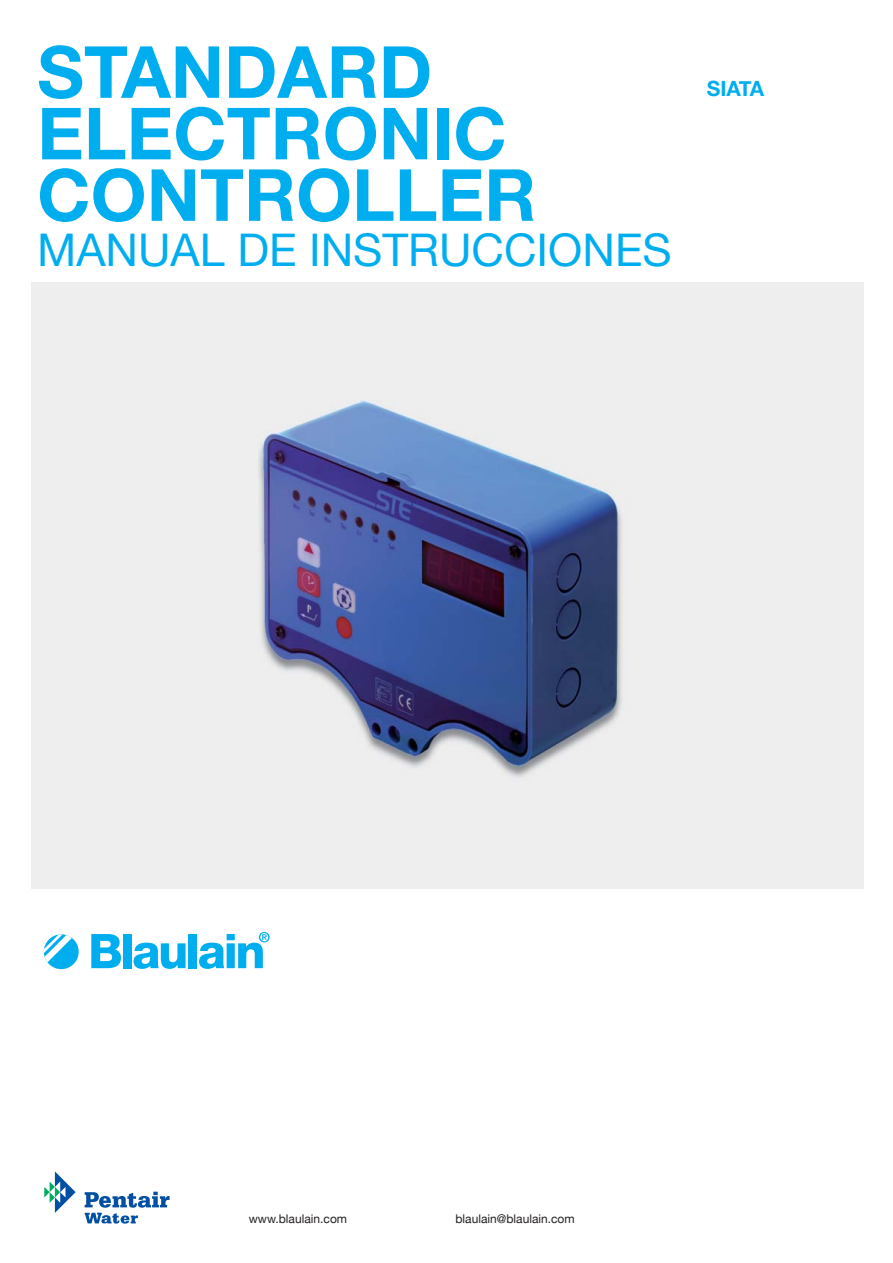
<style>
.page{position:relative;width:893px;height:1263px;background:#fff}
.page>*{position:absolute;margin:0;border:0;box-sizing:border-box;transform-origin:0 0}
.t1{font:700 72px/61.5px "Helvetica Neue";color:#00aeef}
.t2{font:45px "Helvetica Neue";color:#00aeef}
.t3{font:700 21px "Helvetica Neue";letter-spacing:-.045em;color:#00aeef}
.t4{font:12px "Helvetica Neue";color:#231f20}
</style>
<div class="page">
<img style="left:32px;top:282px;width:831px;height:607px">
<svg style="left:91px;top:934px;width:30px;height:34px"></svg>
<div style="left:123px;top:934px;width:8px;height:34px;background:#00aeef"></div>
<svg style="left:133px;top:943px;width:52px;height:26px"></svg>
<div style="left:189px;top:934px;width:8px;height:34px;background:#00aeef"></div>
<svg style="left:199px;top:932px;width:70px;height:37px"></svg>
<svg style="left:44px;top:934px;width:34px;height:35px"></svg>
<svg style="left:85px;top:1192px;width:84px;height:32px"></svg>
<svg style="left:44px;top:1171px;width:32px;height:42px"></svg>
<h1 class="t1" style="left:37px;top:40px;width:500px">STANDARD<br>ELECTRONIC<br>CONTROLLER</h1>
<h2 class="t2" style="left:37px;top:223px;width:636px">MANUAL DE INSTRUCCIONES</h2>
<h3 class="t3" style="left:706px;top:75px;width:59px">SIATA</h3>
<p class="t4" style="left:249px;top:1211px;width:100px">www.blaulain.com</p>
<p class="t4" style="left:455px;top:1211px;width:121px">blaulain@blaulain.com</p>
</div>
